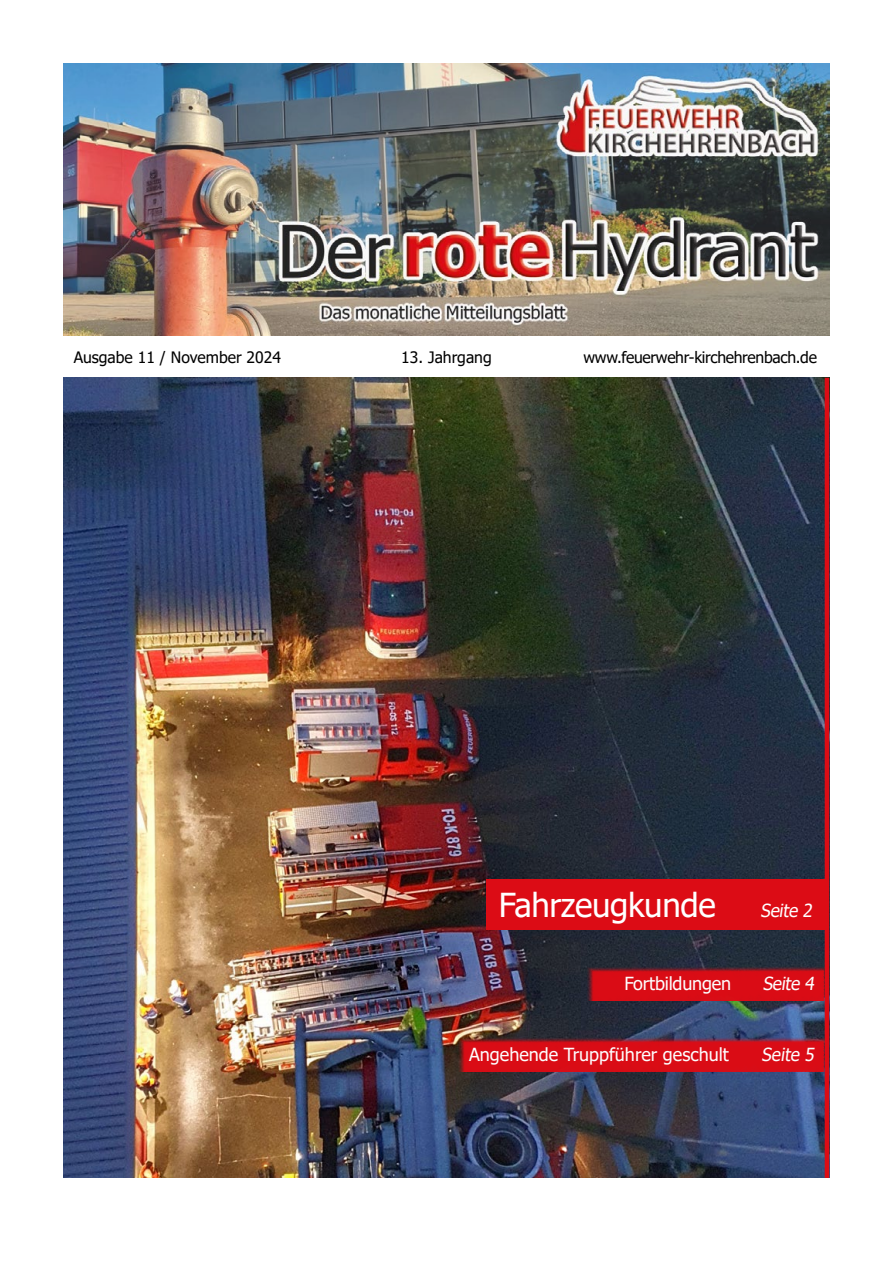
<style>
.page{position:relative;width:893px;height:1263px;background:#fff}
.page>*{position:absolute;margin:0;border:0;box-sizing:border-box;transform-origin:0 0}
.t1{font:33px "Tahoma";letter-spacing:-.01em;color:#fff}
.t2{font:18px "Tahoma";color:#fff}
.t3{font:18px "Tahoma";color:#fff;scale:.96 1}
.t4{font:15.75px "Tahoma";letter-spacing:-.01em;color:#000}
</style>
<div class="page">
<img style="left:64px;top:378px;width:761px;height:800px">
<hr style="left:825px;top:378px;width:4px;height:800px;background:#dc0c15">
<img style="left:64px;top:64px;width:765px;height:271px">
<svg style="left:587px;top:966px;width:238px;height:35px;background:#c30f19"></svg>
<div style="left:486px;top:879px;width:339px;height:51px;background:#dc0c15"></div>
<svg style="left:458px;top:1036px;width:367px;height:35px;background:#c3121d"></svg>
<p class="t4" style="left:74px;top:346px;width:209px">Ausgabe 11 / November 2024</p>
<p class="t4" style="left:401px;top:346px;width:92px">13. Jahrgang</p>
<p class="t4" style="left:584px;top:346px;width:235px">www.feuerwehr-kirchehrenbach.de</p>
<h1 class="t1" style="left:499px;top:883px;width:218px">Fahrzeugkunde</h1>
<p class="t3" style="left:760px;top:899px;width:59px">Seite 2</p>
<p class="t2" style="left:624px;top:971px;width:108px">Fortbildungen</p>
<p class="t3" style="left:763px;top:971px;width:59px">Seite 4</p>
<p class="t2" style="left:469px;top:1042px;width:261px">Angehende Truppführer geschult</p>
<p class="t3" style="left:762px;top:1042px;width:60px">Seite 5</p>
</div>
